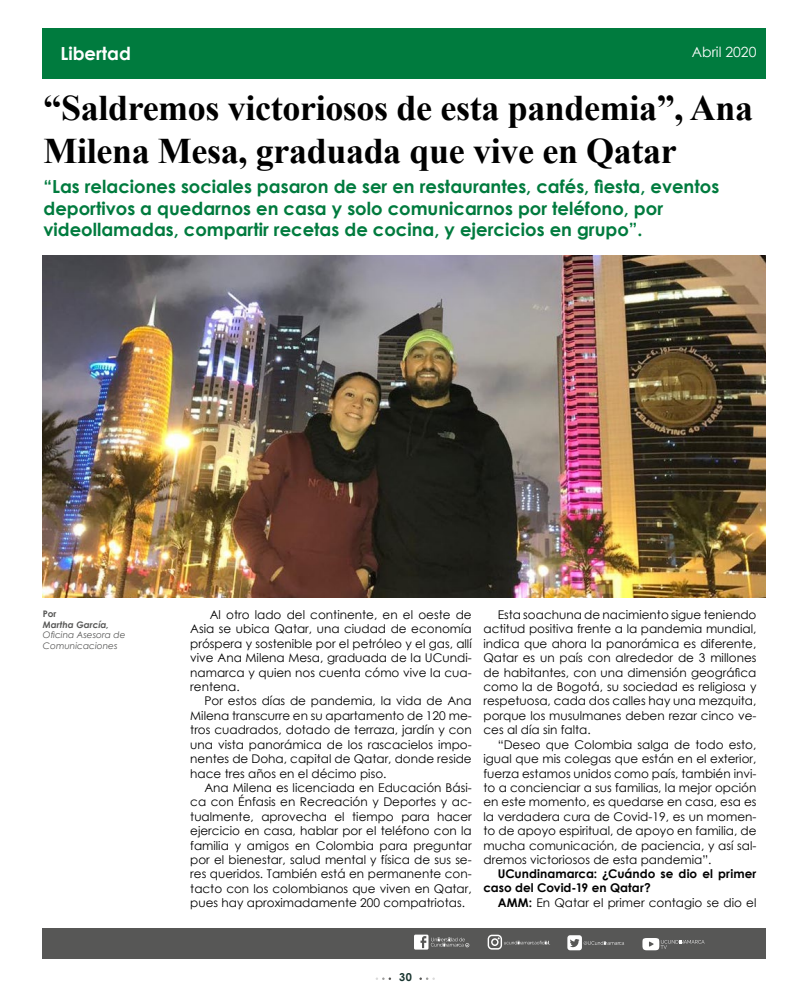
<style>
.page{position:relative;width:808px;height:993px;background:#fff}
.page>*{position:absolute;margin:0;border:0;box-sizing:border-box;transform-origin:0 0}
.t1{font:700 36px/43.2px "Times New Roman";letter-spacing:-.01em;color:#000}
.t2{font:700 18px/21.6px "Century Gothic";color:#007b3e}
.t3{font:700 18px "Century Gothic";color:#fff}
.t4{font:14px "Century Gothic";color:#fff}
.t5{font:12px/14.4px "Century Gothic";color:#000;text-align:justify}
.t6{font:700 12px/14.4px "Century Gothic";letter-spacing:.005em;color:#000}
.t7{font:700 10.9px "Century Gothic";color:#18342f}
.t8{font:italic 9px/10.8px "Century Gothic";color:#575756}
.t9{font:italic 700 9px "Century Gothic";color:#575756}
.t10{font:700 9px "Century Gothic";color:#575756}
.s1{font-weight:700}
</style>
<div class="page">
<div style="left:43px;top:28px;width:723px;height:50px;background:#007b3e"></div>
<svg style="left:419px;top:977px;width:16px;height:2px"></svg>
<svg style="left:376px;top:977px;width:15px;height:2px"></svg>
<div style="left:42px;top:928px;width:723px;height:30px;background:#575756"></div>
<svg style="left:488px;top:934px;width:62px;height:15px"></svg>
<svg style="left:567px;top:935px;width:57px;height:14px"></svg>
<svg style="left:642px;top:938px;width:62px;height:11px"></svg>
<svg style="left:414px;top:934px;width:55px;height:15px"></svg>
<img style="left:43px;top:255px;width:722px;height:342px">
<h2 class="t3" style="left:60px;top:40px;width:72px">Libertad</h2>
<h1 class="t1" style="left:43px;top:85px;width:711px">“Saldremos victoriosos de esta pandemia”, Ana<br>Milena Mesa, graduada que vive en Qatar</h1>
<h2 class="t2" style="left:43px;top:175px;width:677px">“Las relaciones sociales pasaron de ser en restaurantes, cafés, fiesta, eventos deportivos a quedarnos en casa y solo comunicarnos por teléfono, por videollamadas, compartir recetas de cocina, y ejercicios en grupo”.</h2>
<p class="t4" style="left:692px;top:42px;width:66px">Abril 2020</p>
<p class="t10" style="left:43px;top:606px;width:15px">Por</p>
<p class="t9" style="left:43px;top:617px;width:68px">Martha García,</p>
<p class="t8" style="left:43px;top:629px;width:84px">Oficina Asesora de<br>Comunicaciones</p>
<p class="t5" style="left:190px;top:607px;width:283px;text-indent:19px">Al otro lado del continente, en el oeste de Asia se ubica Qatar, una ciudad de economía próspera y sostenible por el petróleo y el gas, allí vive Ana Milena Mesa, graduada de la UCundi&shy;namarca y quien nos cuenta cómo vive la cua&shy;rentena.</p>
<p class="t5" style="left:190px;top:693px;width:283px;text-indent:14px">Por estos días de pandemia, la vida de Ana Milena transcurre en su apartamento de 120 me&shy;tros cuadrados, dotado de terraza, jardín y con una vista panorámica de los rascacielos impo&shy;nentes de Doha, capital de Qatar, donde reside hace tres años en el décimo piso.</p>
<p class="t5" style="left:190px;top:780px;width:283px;text-indent:14px">Ana Milena es licenciada en Educación Bási&shy;ca con Énfasis en Recreación y Deportes y ac&shy;tualmente, aprovecha el tiempo para hacer ejercicio en casa, hablar por el teléfono con la familia y amigos en Colombia para preguntar por el bienestar, salud mental y física de sus se&shy;res queridos. También está en permanente con&shy;tacto con los colombianos que viven en Qatar, pues hay aproximadamente 200 compatriotas.</p>
<p class="t5" style="left:483px;top:607px;width:274px;text-indent:14px">Esta soachuna de nacimiento sigue teniendo actitud positiva frente a la pandemia mundial, indica que ahora la panorámica es diferente, Qatar es un país con alrededor de 3 millones de habitantes, con una dimensión geográfica como la de Bogotá, su sociedad es religiosa y respetuosa, cada dos calles hay una mezquita, porque los musulmanes deben rezar cinco ve&shy;ces al día sin falta.</p>
<p class="t5" style="left:483px;top:736px;width:274px;text-indent:14px">“Deseo que Colombia salga de todo esto, igual que mis colegas que están en el exterior, fuerza estamos unidos como país, también invi&shy;to a concienciar a sus familias, la mejor opción en este momento, es quedarse en casa, esa es la verdadera cura de Covid-19, es un momen&shy;to de apoyo espiritual, de apoyo en familia, de mucha comunicación, de paciencia, y así sal&shy;dremos victoriosos de esta pandemia”.</p>
<p class="t6" style="left:483px;top:865px;width:274px;text-indent:14px">UCundinamarca: ¿Cuándo se dio el primer caso del Covid-19 en Qatar?</p>
<p class="t5" style="left:498px;top:894px;width:260px"><span class="s1">AMM:</span> En Qatar el primer contagio se dio el</p>
<p class="t7" style="left:399px;top:968px;width:14px">30</p>
</div>
